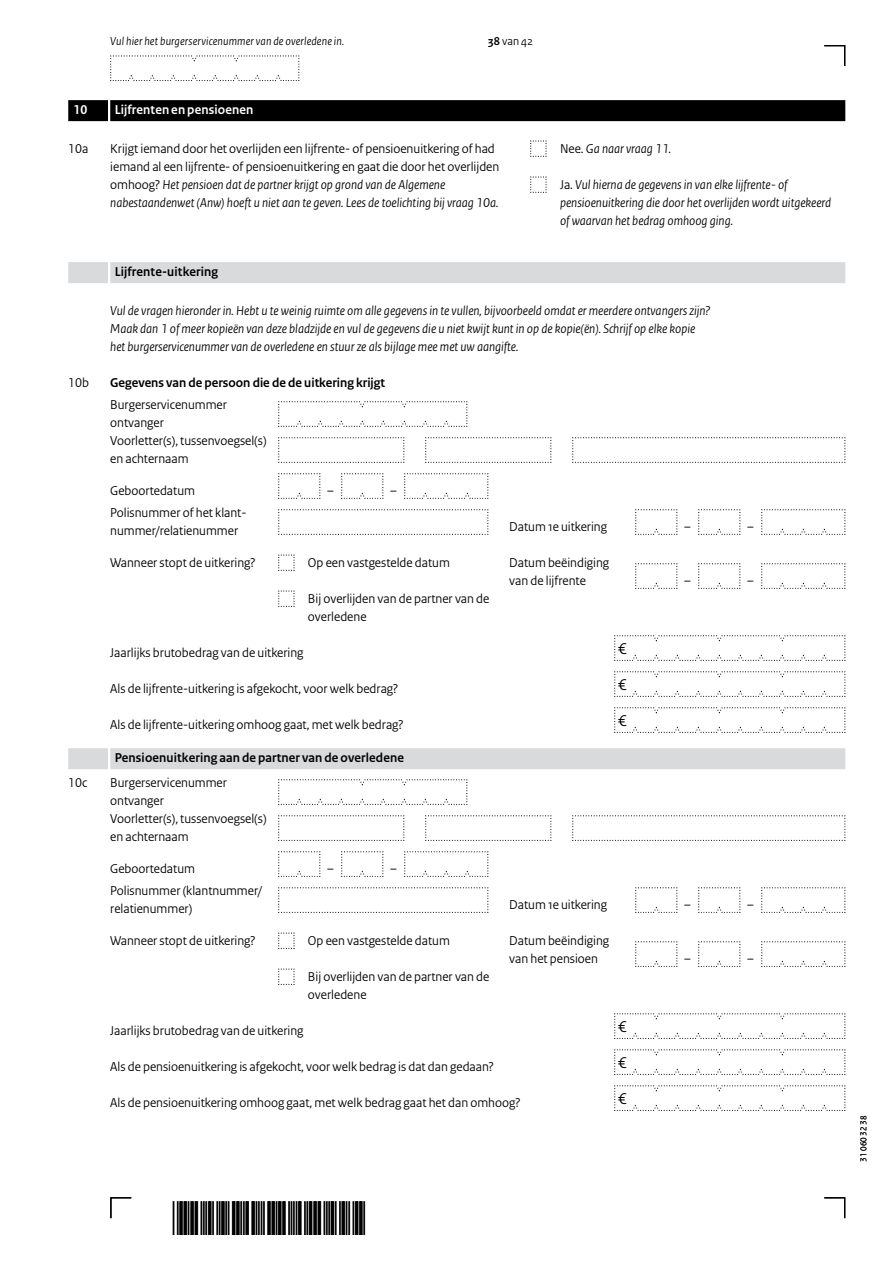
<style>
.page{position:relative;width:893px;height:1263px;background:#fff}
.page>*{position:absolute;margin:0;border:0;box-sizing:border-box;transform-origin:0 0}
.t1{font:45px "Symbol";color:#000;scale:.67 1}
.t2{font:16.5px/36px "Rijksoverheid Sans Heading";color:#000;text-align:justify}
.t3{font:13.5px/18px "Rijksoverheid Sans Heading";color:#000}
.t4{font:italic 13.5px/18px "Rijksoverheid Sans Heading";color:#000}
.t5{font:700 13.5px "Rijksoverheid Sans Heading";letter-spacing:.01em;color:#000}
.t6{font:700 13.5px "Rijksoverheid Sans Heading";letter-spacing:.01em;color:#fff}
.t7{font:italic 12px "Rijksoverheid Sans Heading";letter-spacing:.015em;color:#000}
.t8{font:12px "Rijksoverheid Sans Heading";color:#000}
.t9{font:9px "Rijksoverheid Sans Heading";color:#000}
.s1{font-weight:700}
.s2{font-style:italic}
.s3{font-style:normal}
</style>
<div class="page">
<svg style="left:824px;top:45px;width:22px;height:21px"></svg>
<svg style="left:824px;top:1197px;width:22px;height:22px"></svg>
<svg style="left:110px;top:1197px;width:22px;height:22px"></svg>
<svg style="left:110px;top:55px;width:190px;height:26px"></svg>
<div style="left:110px;top:100px;width:735px;height:21px;background:#000"></div>
<div style="left:68px;top:100px;width:40px;height:21px;background:#000"></div>
<div style="left:110px;top:262px;width:735px;height:21px;background:#d9dadb"></div>
<div style="left:68px;top:262px;width:40px;height:21px;background:#d9dadb"></div>
<div style="left:110px;top:748px;width:735px;height:21px;background:#d9dadb"></div>
<div style="left:68px;top:748px;width:40px;height:21px;background:#d9dadb"></div>
<svg style="left:530px;top:140px;width:17px;height:17px"></svg>
<svg style="left:530px;top:176px;width:17px;height:17px"></svg>
<svg style="left:572px;top:437px;width:274px;height:26px"></svg>
<svg style="left:425px;top:437px;width:127px;height:26px"></svg>
<svg style="left:278px;top:437px;width:127px;height:26px"></svg>
<svg style="left:278px;top:401px;width:190px;height:26px"></svg>
<svg style="left:278px;top:509px;width:211px;height:26px"></svg>
<svg style="left:278px;top:554px;width:17px;height:17px"></svg>
<svg style="left:278px;top:590px;width:17px;height:17px"></svg>
<svg style="left:614px;top:635px;width:232px;height:26px"></svg>
<svg style="left:614px;top:671px;width:232px;height:26px"></svg>
<svg style="left:614px;top:707px;width:232px;height:26px"></svg>
<svg style="left:572px;top:815px;width:274px;height:26px"></svg>
<svg style="left:425px;top:815px;width:127px;height:26px"></svg>
<svg style="left:278px;top:815px;width:127px;height:26px"></svg>
<svg style="left:278px;top:779px;width:190px;height:26px"></svg>
<svg style="left:278px;top:887px;width:211px;height:26px"></svg>
<svg style="left:278px;top:932px;width:17px;height:17px"></svg>
<svg style="left:278px;top:968px;width:17px;height:17px"></svg>
<svg style="left:614px;top:1013px;width:232px;height:26px"></svg>
<svg style="left:614px;top:1049px;width:232px;height:26px"></svg>
<svg style="left:614px;top:1085px;width:232px;height:26px"></svg>
<svg style="left:278px;top:473px;width:43px;height:26px"></svg>
<svg style="left:635px;top:509px;width:43px;height:26px"></svg>
<svg style="left:635px;top:563px;width:43px;height:26px"></svg>
<svg style="left:341px;top:473px;width:43px;height:26px"></svg>
<svg style="left:698px;top:509px;width:43px;height:26px"></svg>
<svg style="left:698px;top:563px;width:43px;height:26px"></svg>
<svg style="left:404px;top:473px;width:85px;height:26px"></svg>
<svg style="left:761px;top:509px;width:85px;height:26px"></svg>
<svg style="left:761px;top:563px;width:85px;height:26px"></svg>
<svg style="left:278px;top:851px;width:43px;height:26px"></svg>
<svg style="left:635px;top:887px;width:43px;height:26px"></svg>
<svg style="left:635px;top:941px;width:43px;height:26px"></svg>
<svg style="left:341px;top:851px;width:43px;height:26px"></svg>
<svg style="left:698px;top:887px;width:43px;height:26px"></svg>
<svg style="left:698px;top:941px;width:43px;height:26px"></svg>
<svg style="left:404px;top:851px;width:85px;height:26px"></svg>
<svg style="left:761px;top:887px;width:85px;height:26px"></svg>
<svg style="left:761px;top:941px;width:85px;height:26px"></svg>
<p class="t7" style="left:110px;top:34px;width:236px">Vul hier het burgerservicenummer van de overledene in.</p>
<p class="t8" style="left:488px;top:34px;width:46px"><span class="s1">38</span> van 42</p>
<p class="t6" style="left:74px;top:102px;width:15px">10</p>
<p class="t6" style="left:115px;top:102px;width:140px">Lijfrenten en pensioenen</p>
<p class="t3" style="left:68px;top:140px;width:22px">10a</p>
<p class="t3" style="left:110px;top:140px;width:391px">Krijgt iemand door het overlijden een lijfrente- of pensioenuitkering of had iemand al een lijfrente- of pensioenuitkering en gaat die door het overlijden omhoog? <span class="s2">Het pensioen dat de partner krijgt op grond van de Algemene nabestaandenwet (Anw) hoeft u niet aan te geven. Lees de toelichting bij vraag 10a.</span></p>
<p class="t4" style="left:560px;top:140px;width:113px"><span class="s3">Nee.</span> Ga naar vraag 11.</p>
<p class="t4" style="left:560px;top:176px;width:273px"><span class="s3">Ja.</span> Vul hierna de gegevens in van elke lijfrente- of pensioenuitkering die door het overlijden wordt uitgekeerd of waarvan het bedrag omhoog ging.</p>
<p class="t5" style="left:115px;top:264px;width:105px">Lijfrente-uitkering</p>
<p class="t4" style="left:110px;top:302px;width:602px">Vul de vragen hieronder in. Hebt u te weinig ruimte om alle gegevens in te vullen, bijvoorbeeld omdat er meerdere ontvangers zijn?<br>Maak dan 1 of meer kopieën van deze bladzijde en vul de gegevens die u niet kwijt kunt in op de kopie(ën). Schrijf op elke kopie het burgerservicenummer van de overledene en stuur ze als bijlage mee met uw aangifte.</p>
<p class="t3" style="left:68px;top:374px;width:22px">10b</p>
<p class="t5" style="left:110px;top:375px;width:276px">Gegevens van de persoon die de de uitkering krijgt</p>
<p class="t3" style="left:110px;top:396px;width:118px">Burgerservicenummer ontvanger</p>
<p class="t3" style="left:110px;top:432px;width:158px">Voorletter(s), tussenvoegsel(s) en achternaam</p>
<p class="t3" style="left:110px;top:482px;width:86px">Geboortedatum</p>
<p class="t3" style="left:110px;top:504px;width:136px">Polisnummer of het klant&shy;nummer/relatienummer</p>
<p class="t3" style="left:110px;top:554px;width:147px">Wanneer stopt de uitkering?</p>
<p class="t3" style="left:327px;top:482px;width:8px">–</p>
<p class="t3" style="left:390px;top:482px;width:8px">–</p>
<p class="t3" style="left:308px;top:554px;width:143px">Op een vastgestelde datum</p>
<p class="t3" style="left:308px;top:590px;width:183px">Bij overlijden van de partner van de overledene</p>
<p class="t3" style="left:110px;top:644px;width:195px">Jaarlijks brutobedrag van de uitkering</p>
<p class="t3" style="left:110px;top:680px;width:289px">Als de lijfrente-uitkering is afgekocht, voor welk bedrag?</p>
<p class="t3" style="left:110px;top:716px;width:295px">Als de lijfrente-uitkering omhoog gaat, met welk bedrag?</p>
<p class="t5" style="left:115px;top:750px;width:291px">Pensioenuitkering aan de partner van de overledene</p>
<p class="t3" style="left:68px;top:774px;width:21px">10c</p>
<p class="t3" style="left:110px;top:774px;width:118px">Burgerservicenummer ontvanger</p>
<p class="t3" style="left:110px;top:810px;width:158px">Voorletter(s), tussenvoegsel(s) en achternaam</p>
<p class="t3" style="left:110px;top:860px;width:86px">Geboortedatum</p>
<p class="t3" style="left:110px;top:882px;width:153px">Polisnummer (klantnummer/ relatienummer)</p>
<p class="t3" style="left:110px;top:932px;width:147px">Wanneer stopt de uitkering?</p>
<p class="t3" style="left:327px;top:860px;width:8px">–</p>
<p class="t3" style="left:390px;top:860px;width:8px">–</p>
<p class="t3" style="left:308px;top:932px;width:143px">Op een vastgestelde datum</p>
<p class="t3" style="left:308px;top:968px;width:183px">Bij overlijden van de partner van de overledene</p>
<p class="t3" style="left:110px;top:1022px;width:195px">Jaarlijks brutobedrag van de uitkering</p>
<p class="t3" style="left:110px;top:1058px;width:385px">Als de pensioenuitkering is afgekocht, voor welk bedrag is dat dan gedaan?</p>
<p class="t3" style="left:509px;top:518px;width:99px">Datum 1e uitkering</p>
<p class="t3" style="left:509px;top:554px;width:101px">Datum beëindiging van de lijfrente</p>
<p class="t3" style="left:509px;top:896px;width:99px">Datum 1e uitkering</p>
<p class="t3" style="left:509px;top:932px;width:101px">Datum beëindiging van het pensioen</p>
<p class="t3" style="left:110px;top:1094px;width:412px">Als de pensioenuitkering omhoog gaat, met welk bedrag gaat het dan omhoog?</p>
<p class="t2" style="left:618px;top:631px;width:10px">€ € €</p>
<p class="t2" style="left:618px;top:1009px;width:10px">€ € €</p>
<h1 class="t1" style="left:190px;top:1193px;width:211px">✓ ✓✓</h1>
<p class="t3" style="left:684px;top:518px;width:8px">–</p>
<p class="t3" style="left:684px;top:572px;width:8px">–</p>
<p class="t3" style="left:747px;top:518px;width:8px">–</p>
<p class="t3" style="left:747px;top:572px;width:8px">–</p>
<p class="t3" style="left:684px;top:896px;width:8px">–</p>
<p class="t3" style="left:684px;top:950px;width:8px">–</p>
<p class="t3" style="left:747px;top:896px;width:8px">–</p>
<p class="t3" style="left:747px;top:950px;width:8px">–</p>
<p class="t9" style="left:858px;top:1161px;width:47px;rotate:-90deg">31 060 32 38</p>
</div>
